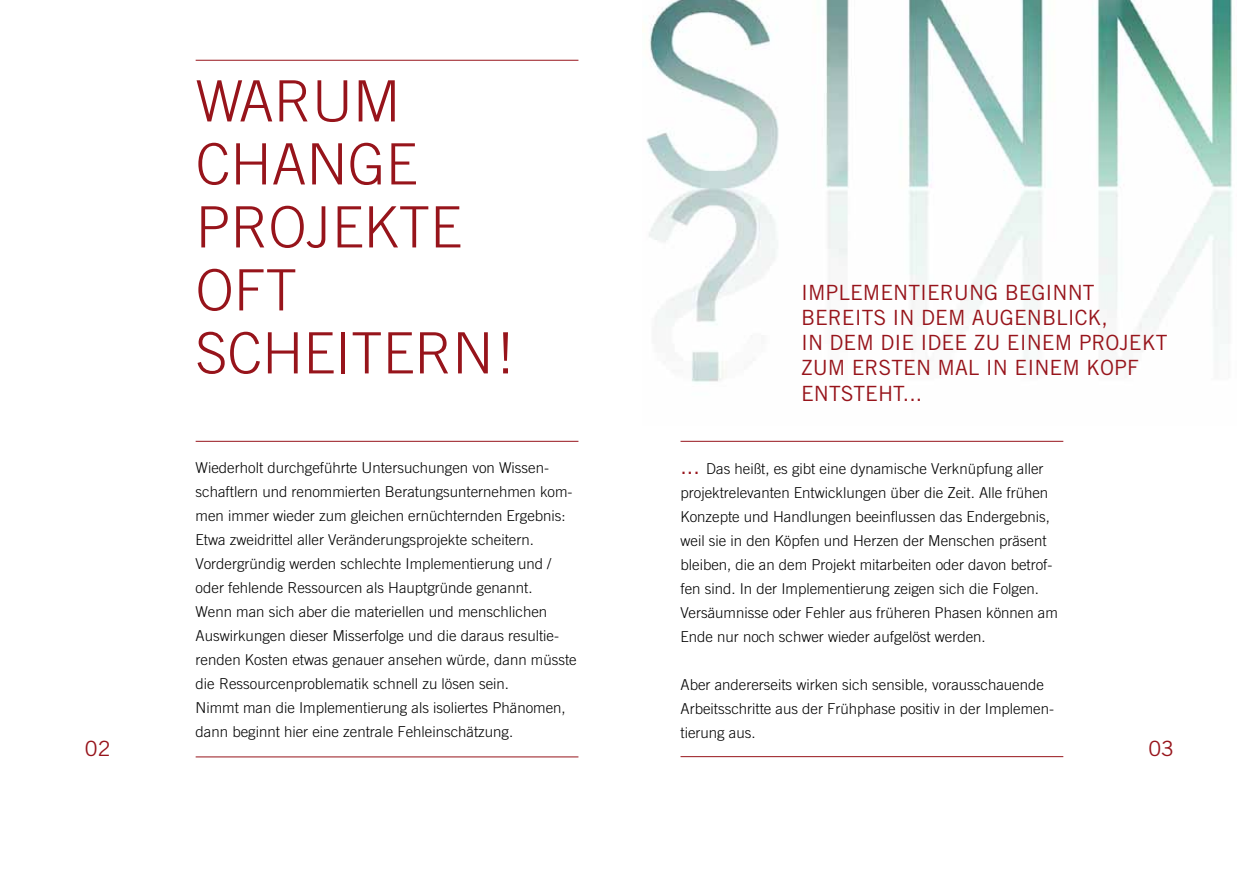
<style>
.page{position:relative;width:1259px;height:893px;background:#fff}
.page>*{position:absolute;margin:0;border:0;box-sizing:border-box;transform-origin:0 0}
.t1{font:300 57px/63px "Trade Gothic";color:#97141b}
.t2{font:21px/25.2px "Trade Gothic";color:#97141b}
.t3{font:300 15px/24px "Trade Gothic";color:#000}
.s1{font-weight:400;font-size:21px;color:#97141b}
</style>
<div class="page">
<img style="left:642px;top:0;width:591px;height:382px">
<hr style="left:196px;top:60px;width:382px;height:1px;background:#97141b">
<hr style="left:680px;top:441px;width:383px;height:1px;background:#97141b">
<hr style="left:196px;top:757px;width:382px;height:1px;background:#97141b">
<hr style="left:680px;top:756px;width:383px;height:1px;background:#97141b">
<hr style="left:196px;top:441px;width:382px;height:1px;background:#97141b">
<h1 class="t1" style="left:196px;top:69px;width:318px">Warum change projekte oft scheitern!</h1>
<h2 class="t2" style="left:801px;top:280px;width:368px">IMPLEMENTI ERUNG BEGI NNT<br>BEREITS I N DEM AUGENBLICK,<br>I N DEM DI E IDEE ZU EI NEM PROJEKT<br>ZUM ERSTEN MAL I N EI NEM KOPF<br>ENTSTEHT...</h2>
<p class="t3" style="left:196px;top:455px;width:382px">Wiederholt durchgeführte U ntersuchungen von Wissen&shy;schaftlern und renommierten Beratungsunternehmen kom&shy;men immer wieder zum gleichen ernüchternden Ergebnis:<br>Etwa zweidrittel aller Veränderungsprojekte scheitern.<br>Vordergründig werden schlechte I mplementierung und / oder fehlende Ressourcen als Hauptgründe genannt.<br>Wenn man sich aber die materiellen und menschlichen Auswirkungen dieser M isserfolge und die daraus resultie&shy;renden Kosten etwas genauer ansehen würde, dann müsste die Ressourcenproblematik schnell zu lösen sein.<br>N immt man die I mplementierung als isoliertes Phänomen, dann beginnt hier eine zentrale Fehleinschätzung.</p>
<p class="t3" style="left:680px;top:456px;width:379px"><span class="s1">...</span> Das heißt, es gibt eine dynamische Verknüpfung aller projektrelevanten Entwicklungen über die Zeit. Alle frühen Konzepte und Handlungen beeinflussen das Endergebnis, weil sie in den Köpfen und Herzen der Menschen präsent bleiben, die an dem Projekt mitarbeiten oder davon betrof&shy;fen sind. I n der I mplementierung zeigen sich die Folgen.<br>Versäumnisse oder Fehler aus früheren Phasen können am Ende nur noch schwer wieder aufgelöst werden.</p>
<p class="t3" style="left:680px;top:672px;width:375px">Aber andererseits wirken sich sensible, vorausschauende<br>Arbeitsschritte aus der Frühphase positiv in der I mplemen&shy;tierung aus.</p>
<h2 class="t2" style="left:85px;top:736px;width:27px">02</h2>
<h2 class="t2" style="left:1148px;top:736px;width:27px">03</h2>
</div>
